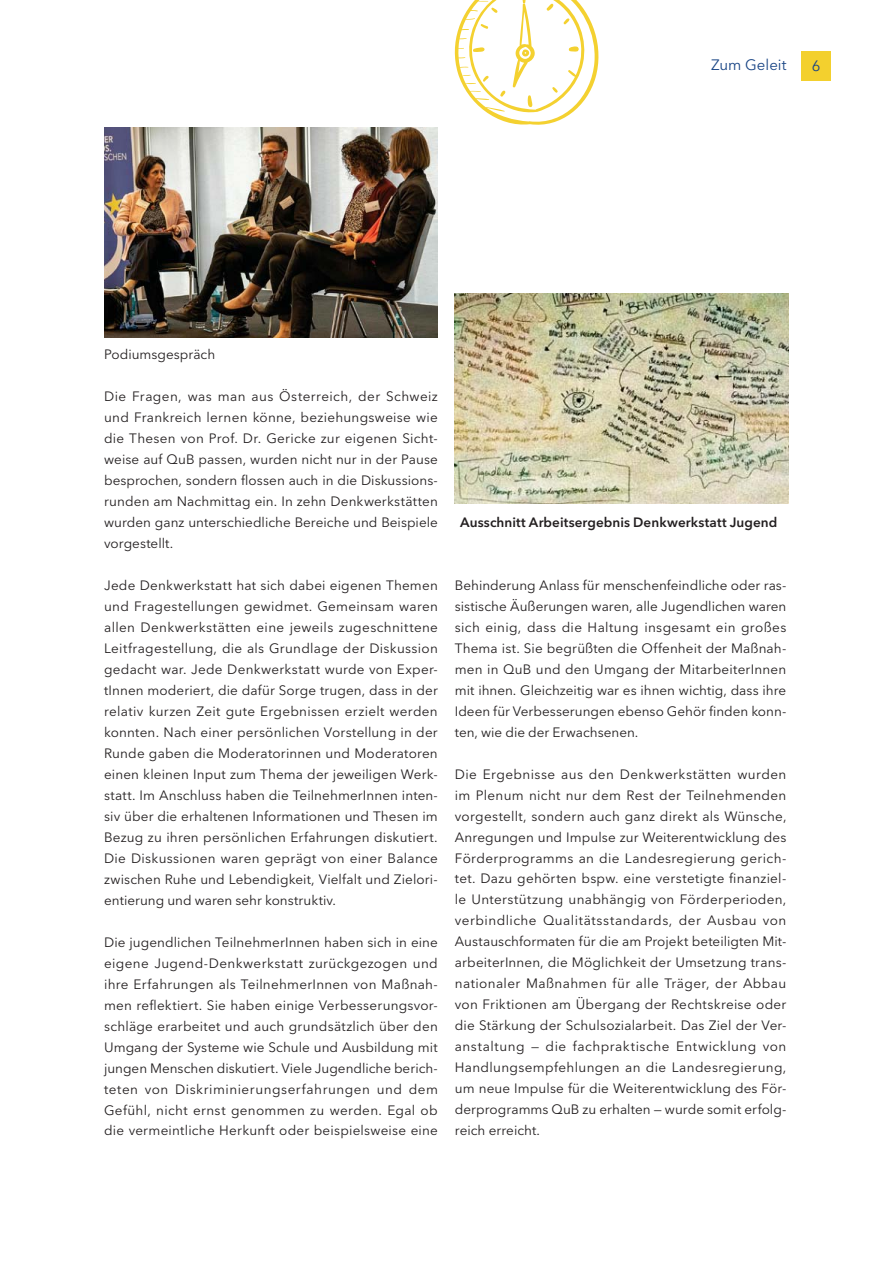
<style>
.page{position:relative;width:893px;height:1263px;background:#fff}
.page>*{position:absolute;margin:0;border:0;box-sizing:border-box;transform-origin:0 0}
.t1{font:15px "Avenir Next LT Pro";color:#194585}
.t2{font:13.5px/21px "Avenir Next LT Pro";color:#231f20;text-align:justify}
.t3{font:600 13.5px "Avenir Next LT Pro";letter-spacing:.005em;color:#231f20}
</style>
<div class="page">
<div style="left:801px;top:51px;width:30px;height:30px;background:#f3d02e"></div>
<img style="left:104px;top:128px;width:334px;height:210px">
<img style="left:455px;top:294px;width:333px;height:210px">
<svg style="left:454px;top:0;width:145px;height:125px"></svg>
<p class="t1" style="left:711px;top:59px;width:77px">Zum Geleit</p>
<p class="t1" style="left:812px;top:60px;width:10px">6</p>
<p class="t2" style="left:104px;top:345px;width:113px">Podiumsgespräch</p>
<p class="t2" style="left:104px;top:387px;width:335px">Die Fragen, was man aus Österreich, der Schweiz und Frankreich lernen könne, beziehungsweise wie die Thesen von Prof. Dr. Gericke zur eigenen Sicht&shy;weise auf QuB passen, wurden nicht nur in der Pause besprochen, sondern flossen auch in die Diskussions&shy;runden am Nachmittag ein. In zehn Denkwerkstätten wurden ganz unterschiedliche Bereiche und Beispiele vorgestellt.</p>
<p class="t2" style="left:104px;top:576px;width:335px">Jede Denkwerkstatt hat sich dabei eigenen Themen und Fragestellungen gewidmet. Gemeinsam waren allen Denkwerkstätten eine jeweils zugeschnittene Leitfragestellung, die als Grundlage der Diskussion gedacht war. Jede Denkwerkstatt wurde von Exper&shy;tInnen moderiert, die dafür Sorge trugen, dass in der relativ kurzen Zeit gute Ergebnissen erzielt werden konnten. Nach einer persönlichen Vorstellung in der Runde gaben die Moderatorinnen und Moderatoren einen kleinen Input zum Thema der jeweiligen Werk&shy;statt. Im Anschluss haben die TeilnehmerInnen inten&shy;siv über die erhaltenen Informationen und Thesen im Bezug zu ihren persönlichen Erfahrungen diskutiert.<br>Die Diskussionen waren geprägt von einer Balance zwischen Ruhe und Lebendigkeit, Vielfalt und Zielori&shy;entierung und waren sehr konstruktiv.</p>
<p class="t2" style="left:104px;top:933px;width:335px">Die jugendlichen TeilnehmerInnen haben sich in eine eigene Jugend-Denkwerkstatt zurückgezogen und ihre Erfahrungen als TeilnehmerInnen von Maßnah&shy;men reflektiert. Sie haben einige Verbesserungsvor&shy;schläge erarbeitet und auch grundsätzlich über den Umgang der Systeme wie Schule und Ausbildung mit jungen Menschen diskutiert. Viele Jugendliche berich&shy;teten von Diskriminierungserfahrungen und dem Gefühl, nicht ernst genommen zu werden. Egal ob die vermeintliche Herkunft oder beispielsweise eine</p>
<p class="t3" style="left:460px;top:517px;width:319px">Ausschnitt Arbeitsergebnis Denkwerkstatt Jugend</p>
<p class="t2" style="left:455px;top:576px;width:333px">Behinderung Anlass für menschenfeindliche oder ras&shy;sistische Äußerungen waren, alle Jugendlichen waren sich einig, dass die Haltung insgesamt ein großes Thema ist. Sie begrüßten die Offenheit der Maßnah&shy;men in QuB und den Umgang der MitarbeiterInnen mit ihnen. Gleichzeitig war es ihnen wichtig, dass ihre Ideen für Verbesserungen ebenso Gehör finden konn&shy;ten, wie die der Erwachsenen.</p>
<p class="t2" style="left:455px;top:765px;width:333px">Die Ergebnisse aus den Denkwerkstätten wurden im Plenum nicht nur dem Rest der Teilnehmenden vorgestellt, sondern auch ganz direkt als Wünsche, Anregungen und Impulse zur Weiterentwicklung des Förderprogramms an die Landesregierung gerich&shy;tet. Dazu gehörten bspw. eine verstetigte finanziel&shy;le Unterstützung unabhängig von Förderperioden, verbindliche Qualitätsstandards, der Ausbau von Austauschformaten für die am Projekt beteiligten Mit&shy;arbeiterInnen, die Möglichkeit der Umsetzung trans&shy;nationaler Maßnahmen für alle Träger, der Abbau von Friktionen am Übergang der Rechtskreise oder die Stärkung der Schulsozialarbeit. Das Ziel der Ver&shy;anstaltung — die fachpraktische Entwicklung von Handlungsempfehlungen an die Landesregierung, um neue Impulse für die Weiterentwicklung des För&shy;derprogramms QuB zu erhalten — wurde somit erfolg&shy;reich erreicht.</p>
</div>
